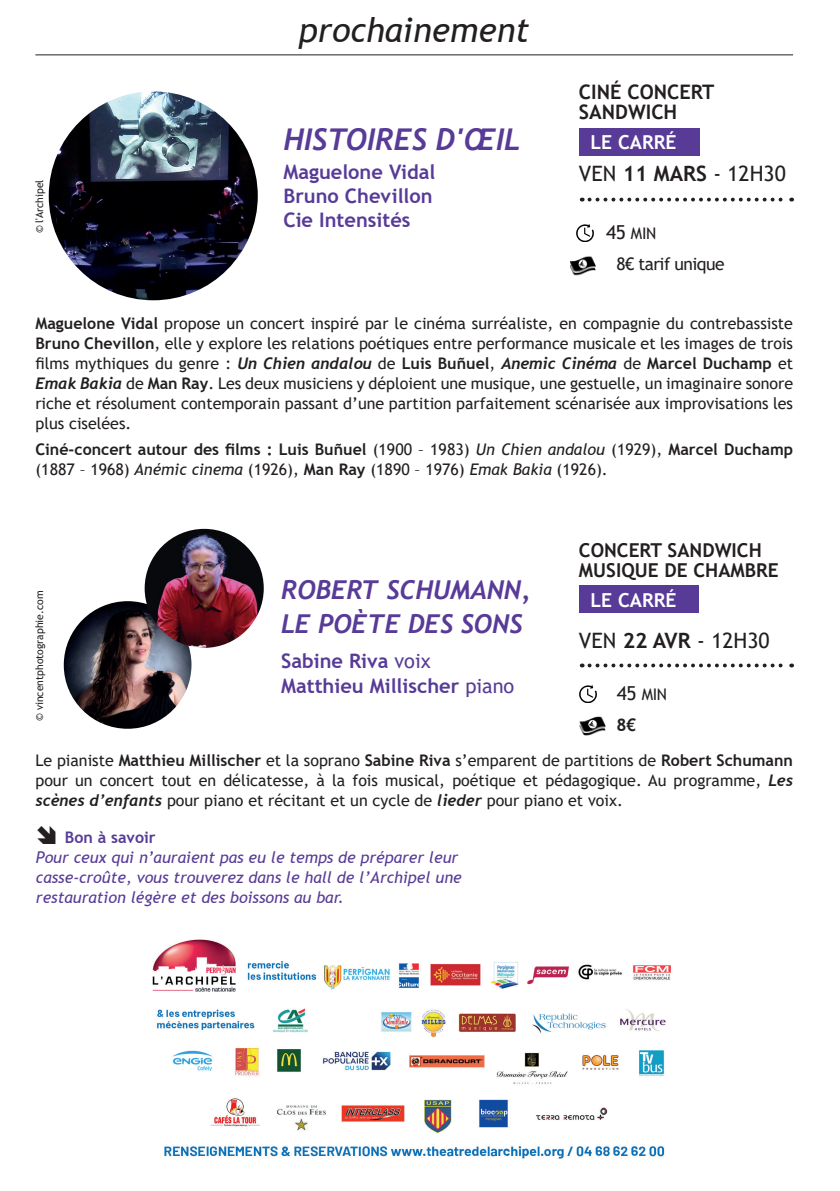
<style>
.page{position:relative;width:840px;height:1191px;background:#fff}
.page>*{position:absolute;margin:0;border:0;box-sizing:border-box;transform-origin:0 0}
.t1{font:italic 34px "Trebuchet MS";color:#231f20}
.t2{font:italic 700 30px "Trebuchet";color:#573b97}
.t3{font:italic 700 26px/34px "Trebuchet";color:#573b97}
.t4{font:21.2px "Trebuchet MS";color:#231f20}
.t5{font:700 20px/24px "Trebuchet MS";color:#573b97}
.t6{font:700 20px/19.2px "Trebuchet MS";color:#231f20}
.t7{font:700 19.2px/20px "Trebuchet MS";color:#231f20}
.t8{font:700 19.2px "Trebuchet MS";color:#fff}
.t9{font:17.4px "Trebuchet MS";letter-spacing:-.03em;color:#231f20}
.t10{font:700 17.4px "Trebuchet MS";color:#231f20}
.t11{font:16px/20px "Trebuchet MS";color:#231f20;text-align:justify}
.t12{font:700 16px/20px "Trebuchet MS";color:#231f20}
.t13{font:italic 16px/20px "Trebuchet MS";color:#573b97}
.t14{font:700 16px "Trebuchet MS";color:#573b97}
.t15{font:10.4px "Trebuchet MS";color:#231f20}
.s1{font-weight:700}
.s2{font-size:19.2px}
.s3{font-family:"Trebuchet";font-weight:700;font-style:italic}
.s4{font-weight:400}
.s5{font-weight:400;font-style:italic}
</style>
<div class="page">
<img style="left:152px;top:939px;width:519px;height:219px">
<hr style="left:35px;top:54px;width:757px;height:1px;background:#231f20">
<img style="left:64px;top:601px;width:127px;height:128px;border-radius:64px">
<img style="left:144px;top:529px;width:119px;height:119px;border-radius:59px">
<img style="left:579px;top:716px;width:27px;height:20px">
<div style="left:578px;top:585px;width:119px;height:27px;background:#573b97"></div>
<svg style="left:589px;top:663px;width:202px;height:4px"></svg>
<img style="left:579px;top:685px;width:17px;height:17px">
<img style="left:49px;top:91px;width:209px;height:209px;border-radius:104px">
<img style="left:570px;top:256px;width:26px;height:20px">
<div style="left:578px;top:128px;width:121px;height:28px;background:#573b97"></div>
<svg style="left:589px;top:198px;width:202px;height:3px"></svg>
<img style="left:576px;top:224px;width:17px;height:18px">
<p class="t15" style="left:33px;top:233px;width:55px;rotate:-90deg">© l'Archipel</p>
<h1 class="t1" style="left:299px;top:9px;width:232px">prochainement</h1>
<h2 class="t2" style="left:283px;top:120px;width:238px">HISTOIRES D'ŒIL</h2>
<p class="t5" style="left:283px;top:160px;width:153px">Maguelone Vidal<br>Bruno Chevillon<br>Cie Intensités</p>
<p class="t6" style="left:578px;top:83px;width:137px">CINÉ CONCERT<br>SANDWICH</p>
<p class="t8" style="left:590px;top:130px;width:87px">LE CARRÉ</p>
<h3 class="t4" style="left:578px;top:160px;width:208px">VEN <span class="s1">11 MARS</span> - 12H30</h3>
<p class="t11" style="left:605px;top:223px;width:52px"><span class="s2">45</span> MIN</p>
<p class="t9" style="left:616px;top:253px;width:109px">8€ tarif unique</p>
<p class="t11" style="left:35px;top:313px;width:758px"><span class="s1">Maguelone Vidal</span> propose un concert inspiré par le cinéma surréaliste, en compagnie du contrebassiste <span class="s1">Bruno Chevillon</span>, elle y explore les relations poétiques entre performance musicale et les images de trois films mythiques du genre : <span class="s3">Un Chien andalou</span> de <span class="s1">Luis Buñuel</span>, <span class="s3">Anemic Cinéma</span> de <span class="s1">Marcel Duchamp</span> et <span class="s3">Emak Bakia</span> de <span class="s1">Man Ray</span>. Les deux musiciens y déploient une musique, une gestuelle, un imaginaire sonore riche et résolument contemporain passant d’une partition parfaitement scénarisée aux improvisations les plus ciselées.</p>
<p class="t12" style="left:35px;top:439px;width:758px">Ciné-concert autour des films : Luis Buñuel <span class="s4">(1900 – 1983)</span> <span class="s5">Un Chien andalou</span> <span class="s4">(1929),</span> Marcel Duchamp <span class="s4">(1887 – 1968)</span> <span class="s5">Anémic cinema</span> <span class="s4">(1926),</span> Man Ray <span class="s4">(1890 – 1976)</span> <span class="s5">Emak Bakia</span> <span class="s4">(1926).</span></p>
<p class="t7" style="left:578px;top:540px;width:201px">CONCERT SANDWICH<br>MUSIQUE DE CHAMBRE</p>
<p class="t8" style="left:590px;top:588px;width:87px">LE CARRÉ</p>
<h3 class="t4" style="left:578px;top:627px;width:192px">VEN <span class="s1">22 AVR</span> - 12H30</h3>
<p class="t11" style="left:616px;top:684px;width:52px"><span class="s2">45</span> MIN</p>
<p class="t10" style="left:616px;top:714px;width:21px">8€</p>
<p class="t11" style="left:35px;top:750px;width:758px">Le pianiste <span class="s1">Matthieu Millischer</span> et la soprano <span class="s1">Sabine Riva</span> s’emparent de partitions de <span class="s1">Robert Schumann </span>pour un concert tout en délicatesse, à la fois musical, poétique et pédagogique. Au programme, <span class="s3">Les scènes d’enfants</span> pour piano et récitant et un cycle de <span class="s3">lieder</span> pour piano et voix.</p>
<p class="t15" style="left:33px;top:721px;width:132px;rotate:-90deg">© vincentphotographie.com</p>
<h3 class="t3" style="left:281px;top:572px;width:251px">ROBERT SCHUMANN,<br>LE POÈTE DES SONS</h3>
<p class="t5" style="left:281px;top:648px;width:234px;line-height:25.2px">Sabine Riva <span class="s4">voix<br></span>Matthieu Millischer <span class="s4">piano</span></p>
<p class="t14" style="left:65px;top:827px;width:92px">Bon à savoir</p>
<p class="t13" style="left:36px;top:847px;width:427px">Pour ceux qui n’auraient pas eu le temps de préparer leur casse-croûte, vous trouverez dans le hall de l’Archipel une restauration légère et des boissons au bar.</p>
</div>
